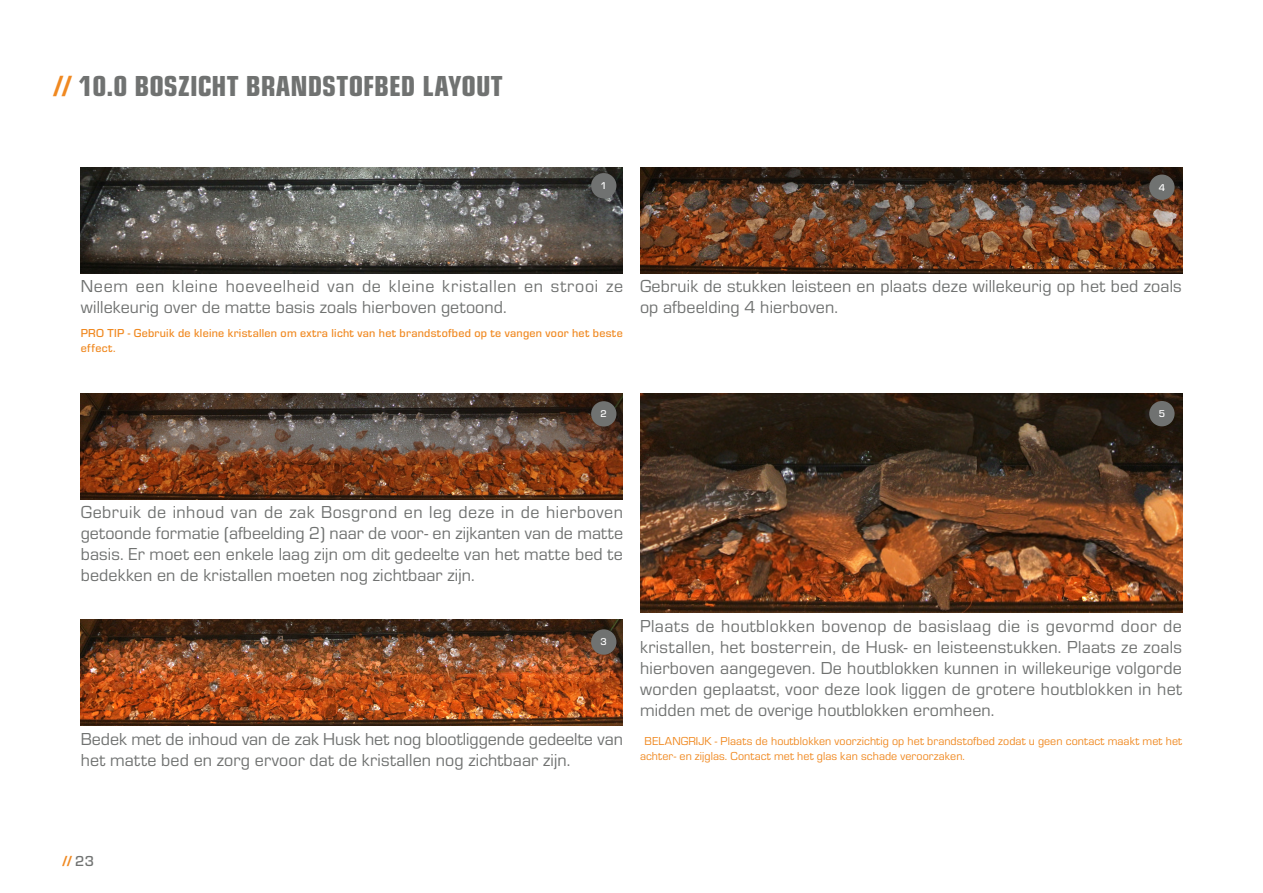
<style>
.page{position:relative;width:1263px;height:893px;background:#fff}
.page>*{position:absolute;margin:0;border:0;box-sizing:border-box;transform-origin:0 0}
.t1{font:30px "Eurostile Con Hea";color:#707271}
.Body_Copy_12_14_No_Indent{font:18px/21px "Eurostile";letter-spacing:.01em;color:#707271;text-align:justify}
.Body_Copy_12_14_No_Indent-2{font:18px/21px "Eurostile";letter-spacing:.04em;color:#707271}
.t2{font:15px "Eurostile Con Hea";color:#f08921}
.Body_Copy_12_14_No_Indent-3{font:12px/15px "Eurostile";letter-spacing:.005em;color:#f08921}
.Caption_8_10_No_Indent{font:500 12px/15px "Eurostile";letter-spacing:.02em;color:#f08921}
.Caption_8_10_No_Indent-2{font:500 10.2px "Eurostile";color:#fff}
.s1{color:#f08921}
.s2{font-family:"Eurostile";font-weight:500;color:#707271}
</style>
<div class="page">
<img style="left:81px;top:167px;width:542px;height:106px">
<img style="left:81px;top:393px;width:542px;height:107px">
<div style="left:591px;top:173px;width:25px;height:25px;background:#707271;border-radius:50%"></div>
<div style="left:591px;top:401px;width:25px;height:26px;background:#707271;border-radius:50%"></div>
<img style="left:81px;top:620px;width:542px;height:106px">
<div style="left:591px;top:629px;width:25px;height:26px;background:#707271;border-radius:50%"></div>
<img style="left:640px;top:167px;width:542px;height:106px">
<img style="left:640px;top:393px;width:542px;height:220px">
<div style="left:1149px;top:401px;width:25px;height:25px;background:#707271;border-radius:50%"></div>
<div style="left:1149px;top:175px;width:25px;height:25px;background:#707271;border-radius:50%"></div>
<h1 class="t1" style="left:54px;top:64px;width:450px"><span class="s1">//</span> 10.0 BOSZICHT BRANDSTOFBED LAYOUT</h1>
<p class="Caption_8_10_No_Indent-2" style="left:601px;top:179px;width:8px">1</p>
<p class="Caption_8_10_No_Indent-2" style="left:1159px;top:180px;width:8px">4</p>
<p class="Body_Copy_12_14_No_Indent-2" style="left:81px;top:275px;width:544px">Neem een kleine hoeveelheid van de kleine kristallen en strooi ze willekeurig over de matte basis zoals hierboven getoond.</p>
<p class="Caption_8_10_No_Indent" style="left:81px;top:325px;width:543px">PRO TIP - Gebruik de kleine kristallen om extra licht van het brandstofbed op te vangen voor het beste effect.</p>
<p class="Body_Copy_12_14_No_Indent" style="left:640px;top:275px;width:543px">Gebruik de stukken leisteen en plaats deze willekeurig op het bed zoals op afbeelding 4 hierboven.</p>
<p class="Caption_8_10_No_Indent-2" style="left:601px;top:407px;width:8px">2</p>
<p class="Caption_8_10_No_Indent-2" style="left:1159px;top:407px;width:8px">5</p>
<p class="Body_Copy_12_14_No_Indent" style="left:81px;top:501px;width:544px">Gebruik de inhoud van de zak Bosgrond en leg deze in de hierboven getoonde formatie (afbeelding 2) naar de voor- en zijkanten van de matte basis. Er moet een enkele laag zijn om dit gedeelte van het matte bed te bedekken en de kristallen moeten nog zichtbaar zijn.</p>
<p class="Caption_8_10_No_Indent-2" style="left:601px;top:635px;width:8px">3</p>
<p class="Body_Copy_12_14_No_Indent" style="left:81px;top:727px;width:544px">Bedek met de inhoud van de zak Husk het nog blootliggende gedeelte van het matte bed en zorg ervoor dat de kristallen nog zichtbaar zijn.</p>
<p class="Body_Copy_12_14_No_Indent" style="left:640px;top:614px;width:544px">Plaats de houtblokken bovenop de basislaag die is gevormd door de kristallen, het bosterrein, de Husk- en leisteenstukken. Plaats ze zoals hierboven aangegeven. De houtblokken kunnen in willekeurige volgorde worden geplaatst, voor deze look liggen de grotere houtblokken in het midden met de overige houtblokken eromheen.</p>
<p class="Body_Copy_12_14_No_Indent-3" style="left:640px;top:733px;width:544px;text-indent:5px">BELANGRIJK - Plaats de houtblokken voorzichtig op het brandstofbed zodat u geen contact maakt met het achter- en zijglas. Contact met het glas kan schade veroorzaken.</p>
<p class="t2" style="left:63px;top:850px;width:33px">// <span class="s2">23</span></p>
</div>
